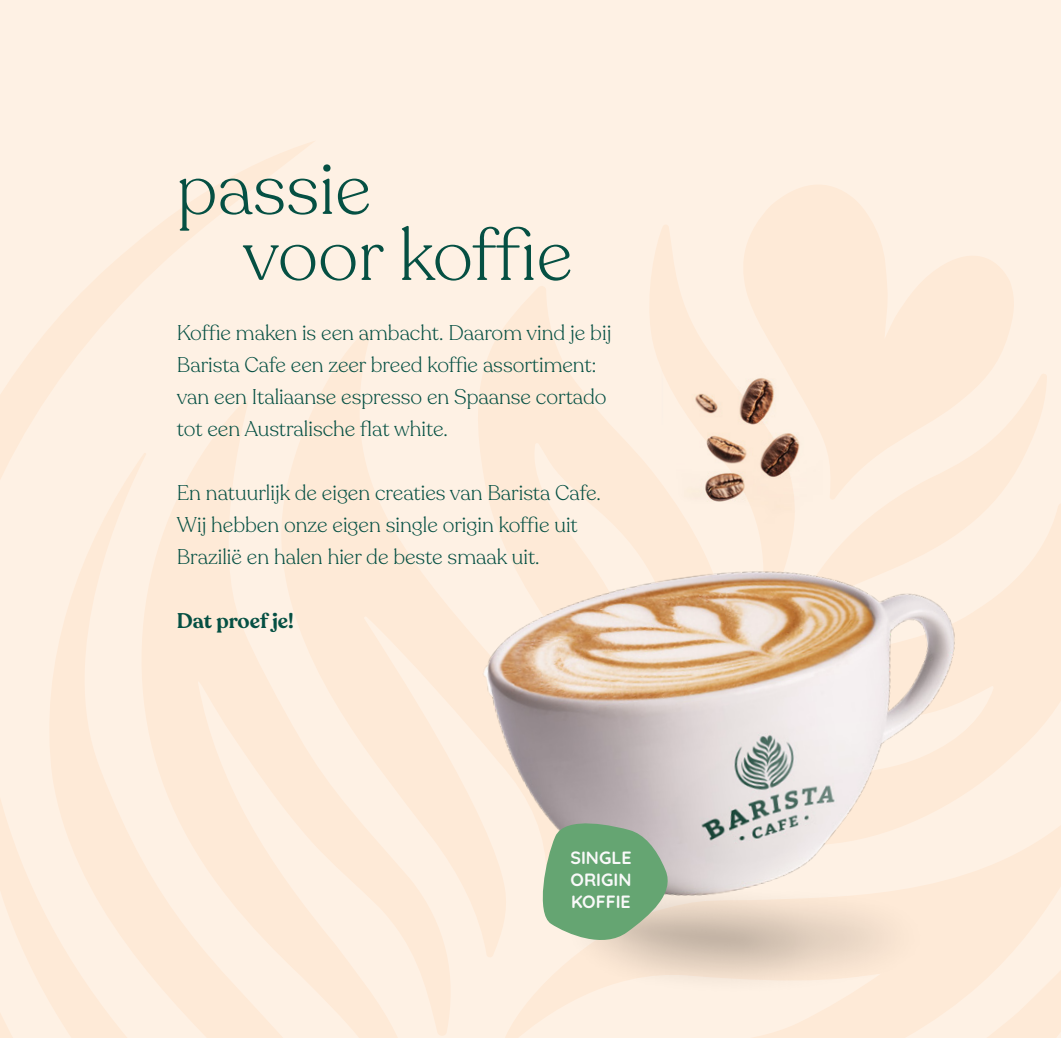
<style>
.page{position:relative;width:1061px;height:1038px;background:#fff}
.page>*{position:absolute;margin:0;border:0;box-sizing:border-box;transform-origin:0 0}
.t1{font:300 72px "Recoleta";color:#055043}
.t2{font:300 21px/32px "Recoleta";color:#055043}
.t3{font:600 21px "Recoleta";color:#055043}
.t4{font:300 17.8px "Quicksand";color:#f9f9f9}
</style>
<div class="page">
<div style="left:0;top:0;width:1060px;height:1037px;background:#fef1e4"></div>
<svg style="left:0;top:141px;width:314px;height:896px"></svg>
<svg style="left:37px;top:452px;width:76px;height:585px"></svg>
<svg style="left:113px;top:399px;width:165px;height:638px"></svg>
<svg style="left:278px;top:329px;width:92px;height:73px"></svg>
<svg style="left:479px;top:286px;width:568px;height:116px"></svg>
<svg style="left:757px;top:185px;width:259px;height:187px;fill:#feead7"></svg>
<svg style="left:826px;top:372px;width:220px;height:30px;fill:#feead7"></svg>
<svg style="left:644px;top:223px;width:151px;height:179px"></svg>
<img style="left:146px;top:402px;width:914px;height:635px">
<svg style="left:535px;top:814px;width:139px;height:135px"></svg>
<img style="left:661px;top:365px;width:165px;height:160px">
<p class="t1" style="left:177px;top:145px;width:195px">passie</p>
<p class="t1" style="left:242px;top:211px;width:331px">voor koffie</p>
<p class="t2" style="left:177px;top:317px;width:436px">Koffie maken is een ambacht. Daarom vind je bij Barista Cafe een zeer breed koffie assortiment: van een Italiaanse espresso en Spaanse cortado tot een Australische flat white.</p>
<p class="t2" style="left:177px;top:477px;width:425px">En natuurlijk de eigen creaties van Barista Cafe.<br>Wij hebben onze eigen single origin koffie uit<br>Brazilië en halen hier de beste smaak uit.</p>
<p class="t3" style="left:177px;top:608px;width:118px">Dat proef je!</p>
<p class="t4" style="left:570px;top:843px;width:63px">SINGLE</p>
<p class="t4" style="left:570px;top:865px;width:62px">ORIGIN</p>
<p class="t4" style="left:571px;top:888px;width:61px">KOFFIE</p>
</div>
